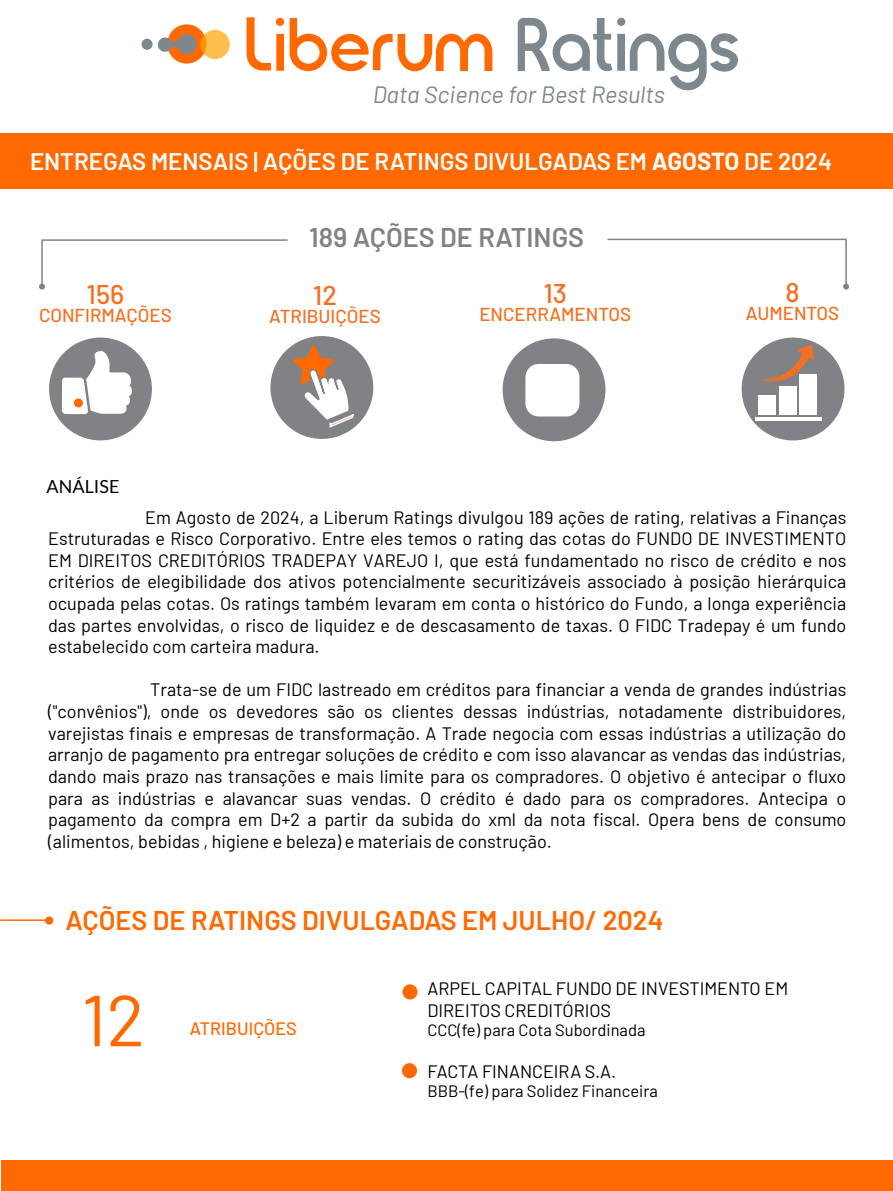
<style>
.page{position:relative;width:893px;height:1191px;background:#fff}
.page>*{position:absolute;margin:0;border:0;box-sizing:border-box;transform-origin:0 0}
.t1{font:72px "Barlow";color:#ff6900}
.t2{font:600 27px "Barlow";color:#ff6900}
.t3{font:600 27px "Barlow";color:#808285}
.t4{font:500 27px "Barlow";color:#f37021}
.t5{font:600 24px "Barlow";color:#fff}
.t6{font:italic 23.55px "Barlow";color:#7c878e}
.t7{font:500 18.75px "Barlow";color:#f37021}
.t8{font:18px/21.6px "Barlow";color:#000;text-align:justify}
.t9{font:500 18px "Barlow";color:#ff6900}
.t10{font:18px "Lato";color:#000}
.t11{font:16.5px "Barlow";color:#000}
.s1{font-weight:700}
</style>
<div class="page">
<div style="left:0;top:134px;width:892px;height:55px;background:#ff6900"></div>
<svg style="left:607px;top:238px;width:242px;height:52px"></svg>
<svg style="left:39px;top:239px;width:249px;height:51px"></svg>
<div style="left:167px;top:24px;width:39px;height:40px;background:#ff6900;border-radius:50%"></div>
<div style="left:141px;top:39px;width:12px;height:11px;background:#7c878e;border-radius:50%"></div>
<svg style="left:247px;top:17px;width:24px;height:54px"></svg>
<div style="left:276px;top:34px;width:8px;height:37px;background:#ff6900"></div>
<svg style="left:290px;top:18px;width:202px;height:53px"></svg>
<div style="left:276px;top:18px;width:8px;height:8px;background:#ff6900;border-radius:50%"></div>
<svg style="left:201px;top:30px;width:29px;height:29px"></svg>
<div style="left:617px;top:34px;width:8px;height:37px;background:#7c878e"></div>
<svg style="left:630px;top:33px;width:108px;height:57px"></svg>
<div style="left:617px;top:18px;width:8px;height:8px;background:#7c878e;border-radius:50%"></div>
<svg style="left:518px;top:18px;width:94px;height:53px"></svg>
<svg style="left:158px;top:34px;width:39px;height:20px"></svg>
<div style="left:2px;top:1159px;width:891px;height:32px;background:#ff6900"></div>
<div style="left:402px;top:984px;width:16px;height:15px;background:#ff6900;border-radius:50%"></div>
<hr style="left:0;top:919px;width:50px;height:2px;background:#ff6900">
<div style="left:45px;top:916px;width:8px;height:8px;background:#ff6900;border-radius:50%"></div>
<div style="left:49px;top:337px;width:103px;height:103px;background:#808285;border-radius:50%"></div>
<div style="left:270px;top:336px;width:103px;height:103px;background:#808285;border-radius:50%"></div>
<div style="left:503px;top:338px;width:102px;height:103px;background:#808285;border-radius:50%"></div>
<svg style="left:62px;top:351px;width:70px;height:63px"></svg>
<svg style="left:293px;top:345px;width:61px;height:94px"></svg>
<div style="left:74px;top:398px;width:9px;height:9px;background:#ff6900;border-radius:50%"></div>
<div style="left:525px;top:364px;width:54px;height:52px;background:#fff;border-radius:13px"></div>
<div style="left:742px;top:337px;width:102px;height:103px;background:#808285;border-radius:50%"></div>
<div style="left:800px;top:375px;width:17px;height:40px;background:#fff"></div>
<div style="left:779px;top:386px;width:18px;height:29px;background:#fff"></div>
<div style="left:758px;top:396px;width:18px;height:19px;background:#fff"></div>
<svg style="left:759px;top:344px;width:55px;height:42px"></svg>
<hr style="left:755px;top:418px;width:66px;height:3px;background:#fff">
<div style="left:402px;top:1063px;width:15px;height:15px;background:#ff6900;border-radius:50%"></div>
<h3 class="t6" style="left:373px;top:78px;width:294px">Data Science for Best Results</h3>
<h3 class="t5" style="left:30px;top:144px;width:804px">ENTREGAS MENSAIS | AÇÕES DE RATINGS DIVULGADAS EM <span class="s1">AGOSTO</span> DE 2024</h3>
<h2 class="t4" style="left:87px;top:275px;width:39px">156</h2>
<p class="t7" style="left:39px;top:302px;width:134px">CONFIRMAÇÕES</p>
<h2 class="t3" style="left:309px;top:217px;width:276px">189 AÇÕES DE RATINGS</h2>
<h2 class="t4" style="left:313px;top:275px;width:26px">12</h2>
<p class="t7" style="left:269px;top:302px;width:113px">ATRIBUIÇÕES</p>
<h2 class="t4" style="left:543px;top:274px;width:25px">13</h2>
<p class="t7" style="left:479px;top:301px;width:153px">ENCERRAMENTOS</p>
<h2 class="t4" style="left:785px;top:272px;width:16px">8</h2>
<p class="t7" style="left:746px;top:299px;width:95px">AUMENTOS</p>
<p class="t10" style="left:47px;top:477px;width:74px">ANÁLISE</p>
<p class="t8" style="left:48px;top:505px;width:800px;text-indent:97px">Em Agosto de 2024, a Liberum Ratings divulgou 189 ações de rating, relativas a Finanças Estruturadas e Risco Corporativo. Entre eles temos o rating das cotas do FUNDO DE INVESTIMENTO EM DIREITOS CREDITÓRIOS TRADEPAY VAREJO I, que está fundamentado no risco de crédito e nos critérios de elegibilidade dos ativos potencialmente securitizáveis associado à posição hierárquica ocupada pelas cotas. Os ratings também levaram em conta o histórico do Fundo, a longa experiência das partes envolvidas, o risco de liquidez e de descasamento de taxas. O FIDC Tradepay é um fundo estabelecido com carteira madura.</p>
<p class="t8" style="left:48px;top:678px;width:800px;text-indent:102px">Trata-se de um FIDC lastreado em créditos para financiar a venda de grandes indústrias ("convênios"), onde os devedores são os clientes dessas indústrias, notadamente distribuidores, varejistas finais e empresas de transformação. A Trade negocia com essas indústrias a utilização do arranjo de pagamento pra entregar soluções de crédito e com isso alavancar as vendas das indústrias, dando mais prazo nas transações e mais limite para os compradores. O objetivo é antecipar o fluxo para as indústrias e alavancar suas vendas. O crédito é dado para os compradores. Antecipa o pagamento da compra em D+2 a partir da subida do xml da nota fiscal. Opera bens de consumo (alimentos, bebidas , higiene e beleza) e materiais de construção.</p>
<h2 class="t2" style="left:65px;top:900px;width:600px">AÇÕES DE RATINGS DIVULGADAS EM JULHO/ 2024</h2>
<h1 class="t1" style="left:81px;top:968px;width:65px">12</h1>
<p class="t9" style="left:190px;top:1015px;width:109px">ATRIBUIÇÕES</p>
<p class="t8" style="left:427px;top:976px;width:362px">ARPEL CAPITAL FUNDO DE INVESTIMENTO EM<br>DIREITOS CREDITÓRIOS</p>
<p class="t11" style="left:427px;top:1018px;width:219px">CCC(fe) para Cota Subordinada</p>
<p class="t8" style="left:427px;top:1059px;width:190px">FACTA FINANCEIRA S.A.</p>
<p class="t11" style="left:427px;top:1079px;width:232px">BBB-(fe) para Solidez Financeira</p>
</div>
